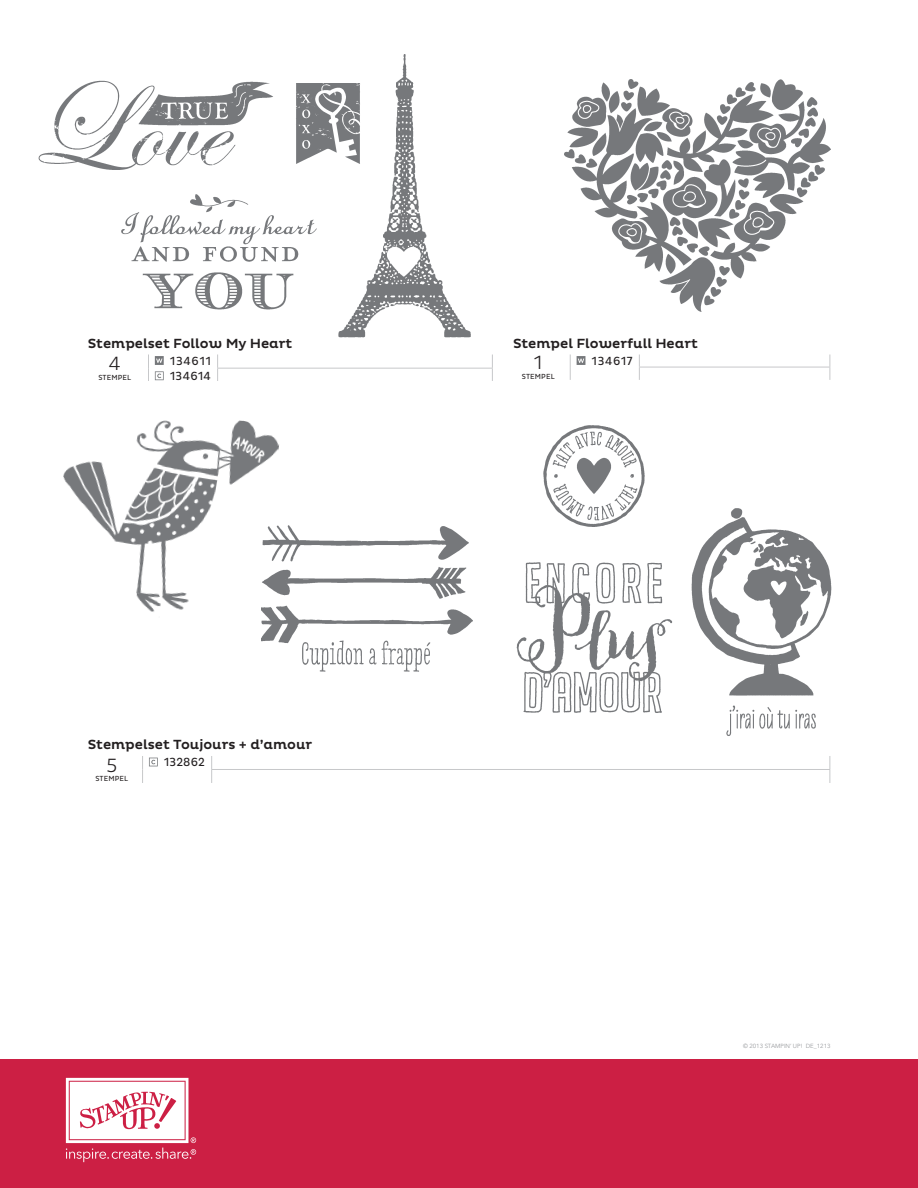
<style>
.page{position:relative;width:918px;height:1188px;background:#fff}
.page>*{position:absolute;margin:0;border:0;box-sizing:border-box;transform-origin:0 0}
.Coordinating_Product{font:300 19.5px "Pluto Cond";color:#231f20}
.t1{font:500 13.5px "Pluto";color:#231f20}
.t2{font:12px "Pluto Cond";letter-spacing:.045em;color:#231f20}
.Coordinating_Product-2{font:7.5px "Pluto Cond";letter-spacing:.015em;color:#231f20}
.t3{font:6px "Avenir Next";color:#989a9d}
</style>
<div class="page">
<svg style="left:142px;top:756px;width:1px;height:27px"></svg>
<hr style="left:211px;top:769px;width:619px;height:1px;background:#c7c8ca">
<svg style="left:211px;top:756px;width:1px;height:27px"></svg>
<svg style="left:830px;top:756px;width:1px;height:27px"></svg>
<svg style="left:149px;top:758px;width:9px;height:8px"></svg>
<img style="left:262px;top:525px;width:211px;height:147px">
<img style="left:691px;top:508px;width:141px;height:228px">
<img style="left:63px;top:420px;width:219px;height:213px">
<img style="left:516px;top:562px;width:156px;height:151px">
<img style="left:543px;top:425px;width:102px;height:102px">
<div style="left:0;top:1060px;width:918px;height:128px;background:#cc1f44"></div>
<svg style="left:66px;top:1078px;width:130px;height:84px"></svg>
<svg style="left:148px;top:355px;width:1px;height:26px"></svg>
<hr style="left:217px;top:368px;width:276px;height:1px;background:#c7c8ca">
<svg style="left:217px;top:355px;width:1px;height:26px"></svg>
<svg style="left:492px;top:355px;width:1px;height:26px"></svg>
<svg style="left:155px;top:356px;width:9px;height:9px"></svg>
<svg style="left:155px;top:371px;width:9px;height:9px"></svg>
<svg style="left:570px;top:355px;width:1px;height:25px"></svg>
<hr style="left:639px;top:367px;width:191px;height:1px;background:#c7c8ca">
<svg style="left:639px;top:355px;width:1px;height:25px"></svg>
<svg style="left:830px;top:355px;width:1px;height:25px"></svg>
<svg style="left:577px;top:356px;width:8px;height:9px"></svg>
<img style="left:338px;top:54px;width:133px;height:284px">
<img style="left:39px;top:80px;width:234px;height:90px">
<img style="left:296px;top:81px;width:64px;height:84px">
<img style="left:121px;top:194px;width:195px;height:116px">
<img style="left:565px;top:80px;width:265px;height:231px">
<p class="t1" style="left:88px;top:336px;width:206px">Stempelset Follow My Heart</p>
<p class="Coordinating_Product" style="left:109px;top:352px;width:13px">4</p>
<p class="Coordinating_Product-2" style="left:98px;top:373px;width:34px">STEMPEL</p>
<p class="t2" style="left:170px;top:354px;width:42px">134611</p>
<p class="t2" style="left:170px;top:369px;width:42px">134614</p>
<p class="t1" style="left:88px;top:737px;width:226px">Stempelset Toujours + d’amour</p>
<p class="Coordinating_Product" style="left:106px;top:754px;width:12px">5</p>
<p class="Coordinating_Product-2" style="left:95px;top:774px;width:34px">STEMPEL</p>
<p class="t2" style="left:164px;top:755px;width:42px">132862</p>
<p class="t1" style="left:513px;top:336px;width:186px">Stempel Flowerfull Heart</p>
<p class="Coordinating_Product" style="left:534px;top:352px;width:10px">1</p>
<p class="Coordinating_Product-2" style="left:522px;top:372px;width:34px">STEMPEL</p>
<p class="t2" style="left:592px;top:354px;width:42px">134617</p>
<p class="t3" style="left:743px;top:1043px;width:89px">© 2013 STAMPIN’ UP! DE_1213</p>
</div>
